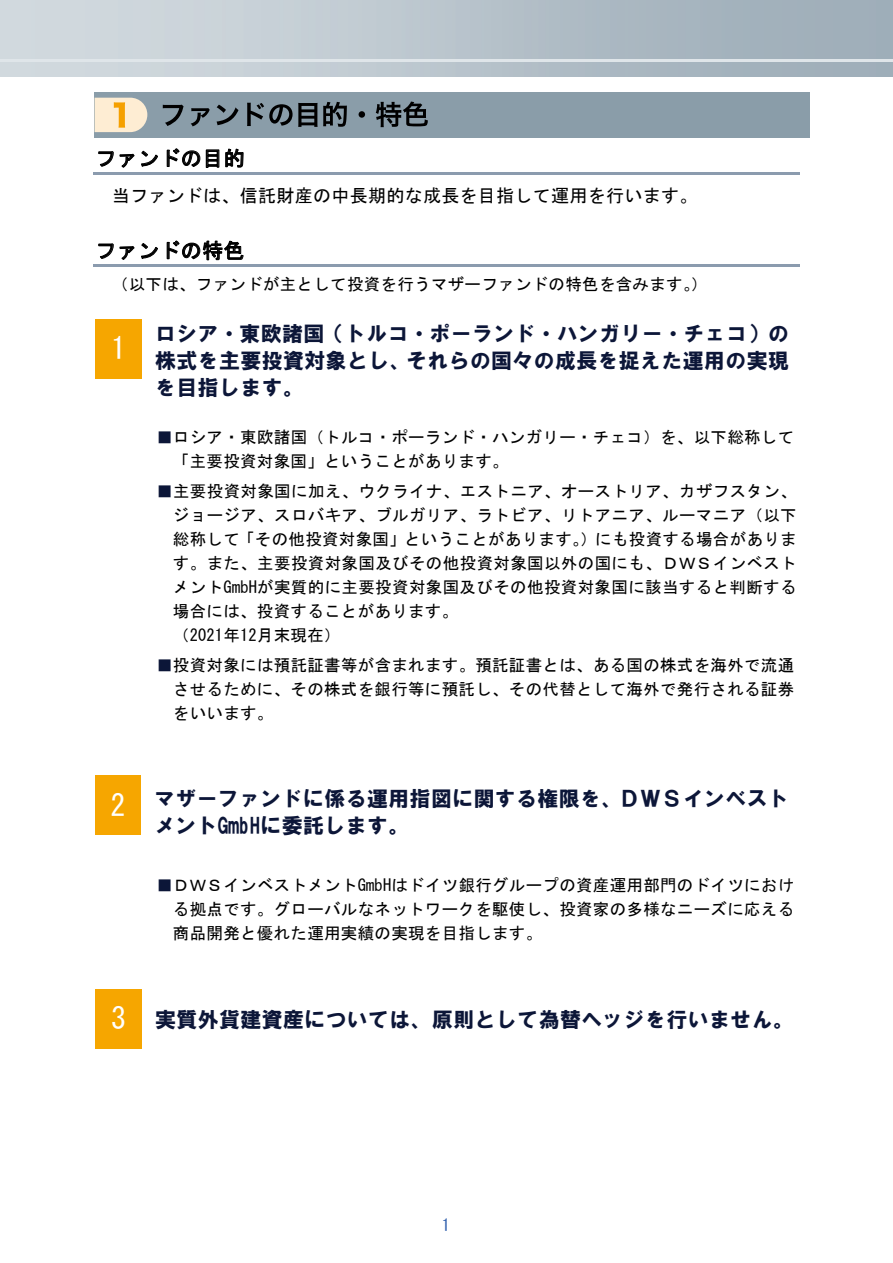
<style>
.page{position:relative;width:893px;height:1263px;background:#fff}
.page>*{position:absolute;margin:0;border:0;box-sizing:border-box;transform-origin:0 0}
.t1{font:30px "MS Gothic";color:#fff}
.t2{font:21px/27px "HG Soei Kakugothic UB";letter-spacing:.015em;color:#0c1638;text-align:justify}
.t3{font:21px "MS Gothic";letter-spacing:.02em;color:#000}
.t4{font:18px "MS Gothic";letter-spacing:.015em;color:#000}
.t5{font:16.5px/24px "MS Gothic";letter-spacing:.02em;color:#000}
.t6{font:16.5px "MS Gothic";color:#3362ae}
.s1{color:#0c1638}
.s2{font-family:"MS Gothic";font-size:30px;color:#fff}
</style>
<div class="page">
<hr style="left:0;top:60px;width:893px;height:2px;background:#dfe5e9">
<svg style="left:98px;top:151px;width:36px;height:17px"></svg>
<svg style="left:141px;top:151px;width:17px;height:16px"></svg>
<svg style="left:167px;top:148px;width:33px;height:19px"></svg>
<svg style="left:206px;top:149px;width:13px;height:19px"></svg>
<svg style="left:225px;top:148px;width:18px;height:27px"></svg>
<hr style="left:93px;top:172px;width:706px;height:2px;background:#8b9bae">
<svg style="left:98px;top:243px;width:36px;height:17px"></svg>
<svg style="left:141px;top:243px;width:17px;height:16px"></svg>
<svg style="left:167px;top:240px;width:77px;height:20px"></svg>
<hr style="left:93px;top:264px;width:706px;height:2px;background:#8b9bae">
<div style="left:95px;top:319px;width:47px;height:59px;background:#f6a600"></div>
<div style="left:95px;top:775px;width:46px;height:60px;background:#f6a600"></div>
<div style="left:95px;top:989px;width:47px;height:59px;background:#f6a600"></div>
<div style="left:95px;top:92px;width:715px;height:45px;background:#8a9da9"></div>
<svg style="left:163px;top:105px;width:21px;height:21px"></svg>
<svg style="left:191px;top:108px;width:19px;height:18px"></svg>
<svg style="left:217px;top:105px;width:21px;height:20px"></svg>
<svg style="left:247px;top:102px;width:100px;height:25px"></svg>
<div style="left:359px;top:111px;width:6px;height:7px;background:#000;border-radius:50%"></div>
<svg style="left:376px;top:102px;width:52px;height:25px"></svg>
<svg style="left:95px;top:98px;width:52px;height:34px;background:#f5e0ba"></svg>
<p class="t3" style="left:95px;top:148px;width:151px">ファンドの目的</p>
<p class="t4" style="left:112px;top:187px;width:587px">当ファンドは、信託財産の中長期的な成長を目指して運用を行います。</p>
<p class="t3" style="left:95px;top:240px;width:151px">ファンドの特色</p>
<p class="t5" style="left:112px;top:272px;width:597px">（以下は、ファンドが主として投資を行うマザーファンドの特色を含みます。）</p>
<p class="t2" style="left:155px;top:320px;width:635px">ロシア・東欧諸国（トルコ・ポーランド・ハンガリー・チェコ）の株式を主要投資対象とし、それらの国々の成長を捉えた運用の実現を目指します。</p>
<h1 class="t1" style="left:111px;top:334px;width:16px">1</h1>
<h1 class="t1" style="left:110px;top:790px;width:16px">2</h1>
<p class="t5" style="left:173px;top:425px;width:623px;text-indent:-16px"><span class="s1">■</span>ロシア・東欧諸国（トルコ・ポーランド・ハンガリー・チェコ）を、以下総称して「主要投資対象国」ということがあります。</p>
<p class="t5" style="left:173px;top:479px;width:625px;text-indent:-16px"><span class="s1">■</span>主要投資対象国に加え、ウクライナ、エストニア、オーストリア、カザフスタン、ジョージア、スロバキア、ブルガリア、ラトビア、リトアニア、ルーマニア（以下総称して「その他投資対象国」ということがあります。）にも投資する場合があります。また、主要投資対象国及びその他投資対象国以外の国にも、ＤＷＳインベストメントGmbHが実質的に主要投資対象国及びその他投資対象国に該当すると判断する場合には、投資することがあります。<br>（2021年12月末現在）</p>
<p class="t5" style="left:173px;top:653px;width:623px;text-align:justify;text-indent:-16px"><span class="s1">■</span>投資対象には預託証書等が含まれます。預託証書とは、ある国の株式を海外で流通させるために、その株式を銀行等に預託し、その代替として海外で発行される証券をいいます。</p>
<p class="t2" style="left:154px;top:785px;width:637px">マザーファンドに係る運用指図に関する権限を、ＤＷＳインベストメントGmbHに委託します。</p>
<p class="t5" style="left:173px;top:873px;width:623px;text-align:justify;text-indent:-16px"><span class="s1">■</span>ＤＷＳインベストメントGmbHはドイツ銀行グループの資産運用部門のドイツにおける拠点です。グローバルなネットワークを駆使し、投資家の多様なニーズに応える商品開発と優れた運用実績の実現を目指します。</p>
<p class="t2" style="left:111px;top:1006px;width:684px"><span class="s2">3</span> 実質外貨建資産については、原則として為替ヘッジを行いません。</p>
<p class="t6" style="left:442px;top:1217px;width:10px">1</p>
</div>
